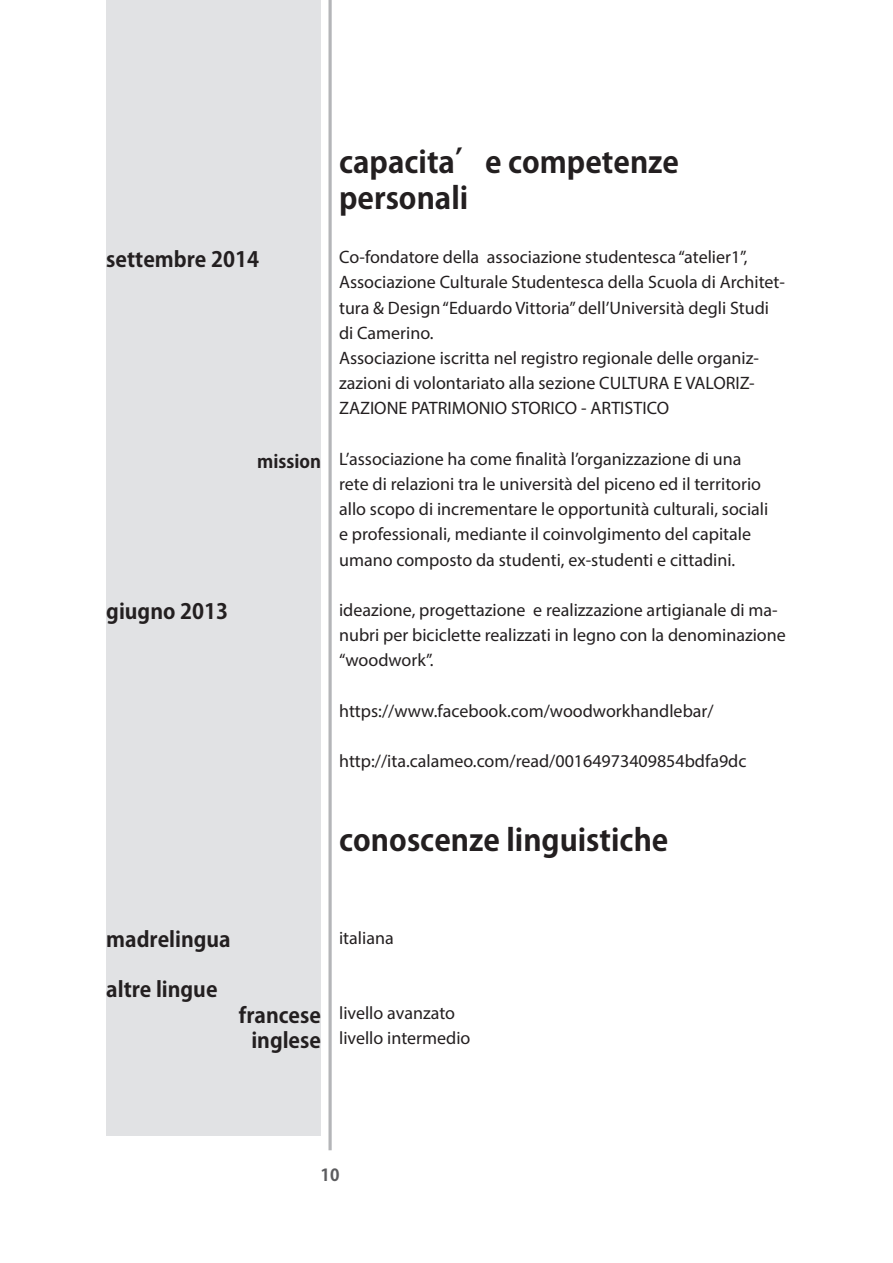
<style>
.page{position:relative;width:893px;height:1263px;background:#fff}
.page>*{position:absolute;margin:0;border:0;box-sizing:border-box;transform-origin:0 0}
.t1{font:700 30px/36px "Adobe Gothic Std";color:#231f20}
.t2{font:700 21px/25.2px "Adobe Gothic Std";color:#231f20;text-align:center}
.t3{font:18px/25.2px "Myriad Pro";color:#231f20}
.t4{font:700 18px "Adobe Gothic Std";color:#231f20}
.t5{font:700 16.5px "Adobe Gothic Std";color:#5c5c5f}
</style>
<div class="page">
<div style="left:106px;top:0;width:215px;height:1135px;background:#e1e2e4"></div>
<svg style="left:328px;top:0;width:4px;height:1150px;background:#c2c3c6"></svg>
<p class="t2" style="left:106px;top:247px;width:154px">settembre 2014</p>
<p class="t4" style="left:257px;top:451px;width:65px">mission</p>
<p class="t2" style="left:106px;top:599px;width:123px">giugno 2013</p>
<h1 class="t1" style="left:339px;top:145px;width:341px">capacita’e competenze personali</h1>
<p class="t3" style="left:339px;top:244px;width:447px">Co-fondatore della associazione studentesca “atelier1”, Associazione Culturale Studentesca della Scuola di Architet&shy;tura &amp; Design “Eduardo Vittoria” dell’Università degli Studi di Camerino.<br>Associazione iscritta nel registro regionale delle organiz&shy;zazioni di volontariato alla sezione CULTURA E VALORIZ-ZAZIONE PATRIMONIO STORICO - ARTISTICO</p>
<p class="t3" style="left:339px;top:446px;width:431px">L’associazione ha come finalità l’organizzazione di una rete di relazioni tra le università del piceno ed il territorio allo scopo di incrementare le opportunità culturali, sociali e professionali, mediante il coinvolgimento del capitale umano composto da studenti, ex-studenti e cittadini.</p>
<p class="t3" style="left:339px;top:597px;width:448px">ideazione, progettazione e realizzazione artigianale di ma&shy;nubri per biciclette realizzati in legno con la denominazione “woodwork”.</p>
<p class="t3" style="left:339px;top:698px;width:376px">https://www.facebook.com/woodworkhandlebar/</p>
<p class="t3" style="left:339px;top:748px;width:409px">http://ita.calameo.com/read/00164973409854bdfa9dc</p>
<h1 class="t1" style="left:339px;top:823px;width:331px">conoscenze linguistiche</h1>
<p class="t2" style="left:106px;top:927px;width:126px">madrelingua</p>
<p class="t2" style="left:106px;top:977px;width:113px">altre lingue</p>
<p class="t2" style="left:239px;top:1003px;width:84px">francese inglese</p>
<p class="t3" style="left:339px;top:925px;width:56px">italiana</p>
<p class="t3" style="left:339px;top:1000px;width:133px">livello avanzato livello intermedio</p>
<p class="t5" style="left:321px;top:1165px;width:20px">10</p>
</div>
